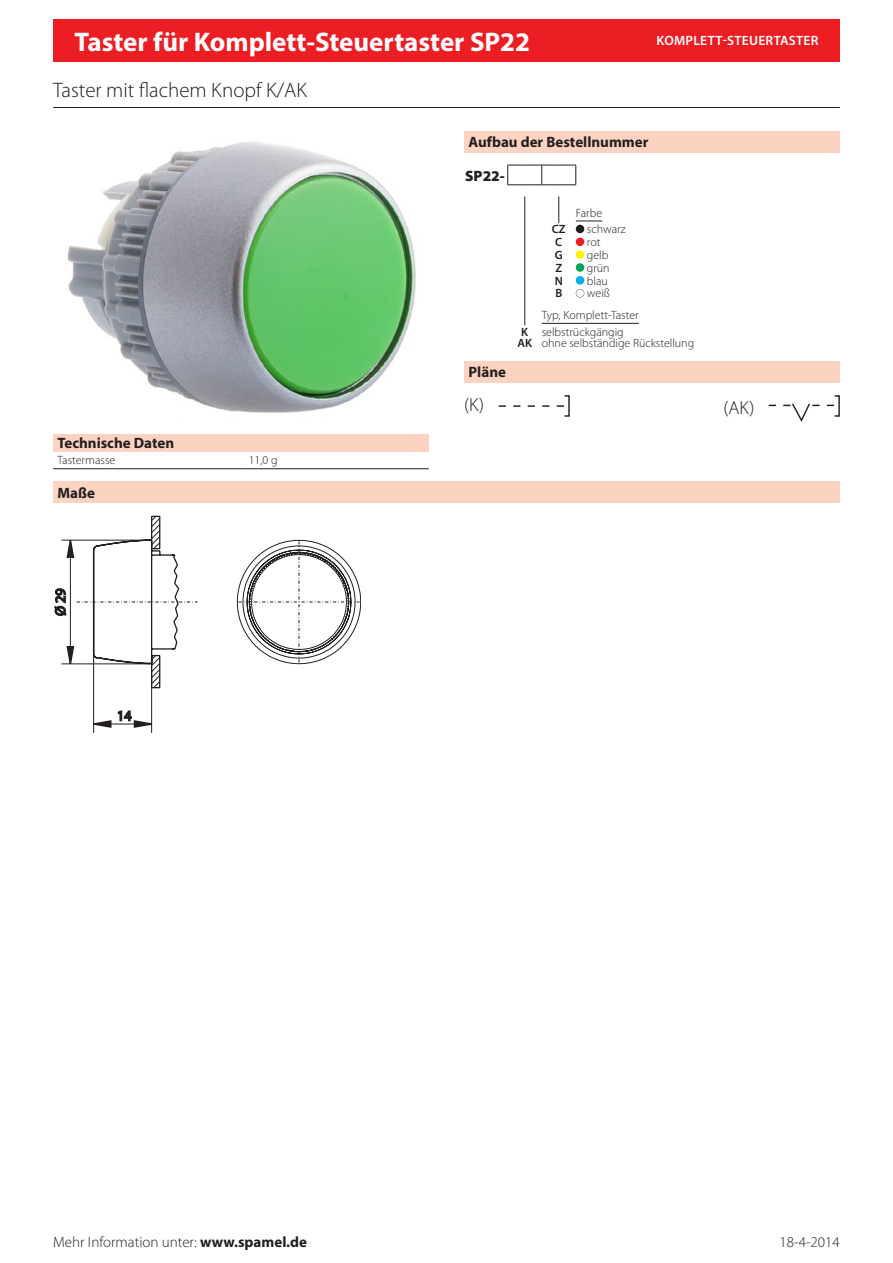
<style>
.page{position:relative;width:893px;height:1263px;background:#fff}
.page>*{position:absolute;margin:0;border:0;box-sizing:border-box;transform-origin:0 0}
.t1{font:700 27px "Myriad Pro";color:#fff}
.t2{font:300 21px "Myriad Pro";color:#231f20}
.Cecha_schemat_napedu{font:300 18.9px "Myriad Pro";color:#231f20}
.Überschrift{font:700 15px "Myriad Pro";color:#231f20}
.t3{font:300 15px "Myriad Pro";color:#231f20}
.TS_Bestellschlüssel{font:900 15px "Myriad Pro";color:#231f20}
.t4{font:600 13.5px "Myriad Pro";letter-spacing:.02em;color:#fff}
.TS_links{font:300 12px "Myriad Pro";color:#231f20}
.TS_links_unterstrich{font:300 12px "Myriad Pro";color:#231f20}
.Tabellenkörper{font:300 12px "Myriad Pro";color:#231f20}
.TS_fett_zentriert{font:600 12px "Myriad Pro";color:#231f20}
.s1{font-weight:700}
</style>
<div class="page">
<div style="left:53px;top:19px;width:787px;height:43px;background:#ed1d24"></div>
<img style="left:67px;top:141px;width:349px;height:272px">
<div style="left:53px;top:434px;width:376px;height:17px;background:#fcd3c1"></div>
<hr style="left:53px;top:468px;width:187px;height:1px;background:#231f20">
<hr style="left:240px;top:468px;width:189px;height:1px;background:#231f20">
<div style="left:464px;top:131px;width:376px;height:21px;background:#fcd3c1"></div>
<svg style="left:507px;top:165px;width:69px;height:21px"></svg>
<svg style="left:558px;top:196px;width:1px;height:27px"></svg>
<svg style="left:524px;top:196px;width:1px;height:129px"></svg>
<svg style="left:576px;top:221px;width:26px;height:1px"></svg>
<div style="left:576px;top:225px;width:8px;height:8px;background:#231f20;border-radius:50%"></div>
<div style="left:576px;top:238px;width:8px;height:8px;background:#ed1d24;border-radius:50%"></div>
<div style="left:576px;top:250px;width:8px;height:9px;background:#fff200;border-radius:50%"></div>
<div style="left:576px;top:263px;width:8px;height:9px;background:#00a651;border-radius:50%"></div>
<div style="left:576px;top:276px;width:8px;height:9px;background:#00aeef;border-radius:50%"></div>
<svg style="left:576px;top:289px;width:8px;height:8px"></svg>
<hr style="left:542px;top:323px;width:97px;height:1px;background:#231f20">
<div style="left:464px;top:361px;width:376px;height:21px;background:#fcd3c1"></div>
<div style="left:564px;top:395px;width:6px;height:22px;border:1px solid #231f20"></div>
<svg style="left:499px;top:405px;width:70px;height:2px"></svg>
<div style="left:834px;top:395px;width:6px;height:22px;border:1px solid #231f20"></div>
<svg style="left:769px;top:402px;width:70px;height:20px"></svg>
<hr style="left:53px;top:107px;width:787px;height:1px;background:#231f20">
<div style="left:53px;top:482px;width:787px;height:21px;background:#fcd3c1"></div>
<hr style="left:151px;top:672px;width:1px;height:61px;background:#231f20">
<hr style="left:93px;top:602px;width:1px;height:131px;background:#231f20">
<svg style="left:54px;top:515px;width:144px;height:174px"></svg>
<svg style="left:93px;top:706px;width:60px;height:23px"></svg>
<svg style="left:237px;top:540px;width:124px;height:124px"></svg>
<h1 class="t1" style="left:74px;top:24px;width:457px">Taster für Komplett-Steuertaster SP22</h1>
<p class="t2" style="left:53px;top:78px;width:255px">Taster mit flachem Knopf K/AK</p>
<p class="t4" style="left:657px;top:32px;width:163px">KOMPLETT-STEUERTASTER</p>
<p class="Überschrift" style="left:57px;top:433px;width:118px">Technische Daten</p>
<p class="Tabellenkörper" style="left:57px;top:454px;width:59px">Tastermasse</p>
<p class="Tabellenkörper" style="left:249px;top:454px;width:30px">11,0 g</p>
<p class="Überschrift" style="left:57px;top:483px;width:39px">Maße</p>
<p class="Überschrift" style="left:469px;top:132px;width:181px">Aufbau der Bestellnummer</p>
<p class="TS_Bestellschlüssel" style="left:465px;top:165px;width:41px">SP22-</p>
<p class="TS_links_unterstrich" style="left:576px;top:206px;width:28px">Farbe</p>
<p class="TS_fett_zentriert" style="left:552px;top:222px;width:15px">CZ</p>
<p class="TS_links" style="left:587px;top:223px;width:40px">schwarz</p>
<p class="TS_fett_zentriert" style="left:555px;top:234px;width:9px">C</p>
<p class="TS_links" style="left:587px;top:235px;width:15px">rot</p>
<p class="TS_fett_zentriert" style="left:555px;top:247px;width:9px">G</p>
<p class="TS_links" style="left:587px;top:248px;width:23px">gelb</p>
<p class="TS_fett_zentriert" style="left:555px;top:260px;width:8px">Z</p>
<p class="TS_links" style="left:587px;top:261px;width:24px">grün</p>
<p class="TS_fett_zentriert" style="left:555px;top:273px;width:10px">N</p>
<p class="TS_links" style="left:587px;top:274px;width:22px">blau</p>
<p class="TS_fett_zentriert" style="left:555px;top:286px;width:8px">B</p>
<p class="TS_links" style="left:587px;top:287px;width:25px">weiß</p>
<p class="TS_links_unterstrich" style="left:542px;top:309px;width:98px">Typ, Komplett-Taster</p>
<p class="TS_fett_zentriert" style="left:521px;top:324px;width:8px">K</p>
<p class="TS_links" style="left:542px;top:325px;width:83px">selbstrückgängig</p>
<p class="TS_fett_zentriert" style="left:517px;top:335px;width:16px">AK</p>
<p class="TS_links" style="left:542px;top:336px;width:154px">ohne selbständige Rückstellung</p>
<p class="Überschrift" style="left:469px;top:363px;width:39px">Pläne</p>
<p class="Cecha_schemat_napedu" style="left:464px;top:395px;width:22px">(K)</p>
<p class="Cecha_schemat_napedu" style="left:723px;top:398px;width:32px">(AK)</p>
<p class="t3" style="left:53px;top:1234px;width:255px">Mehr Information unter: <span class="s1">www.spamel.de</span></p>
<p class="t3" style="left:780px;top:1234px;width:62px">18-4-2014</p>
</div>
